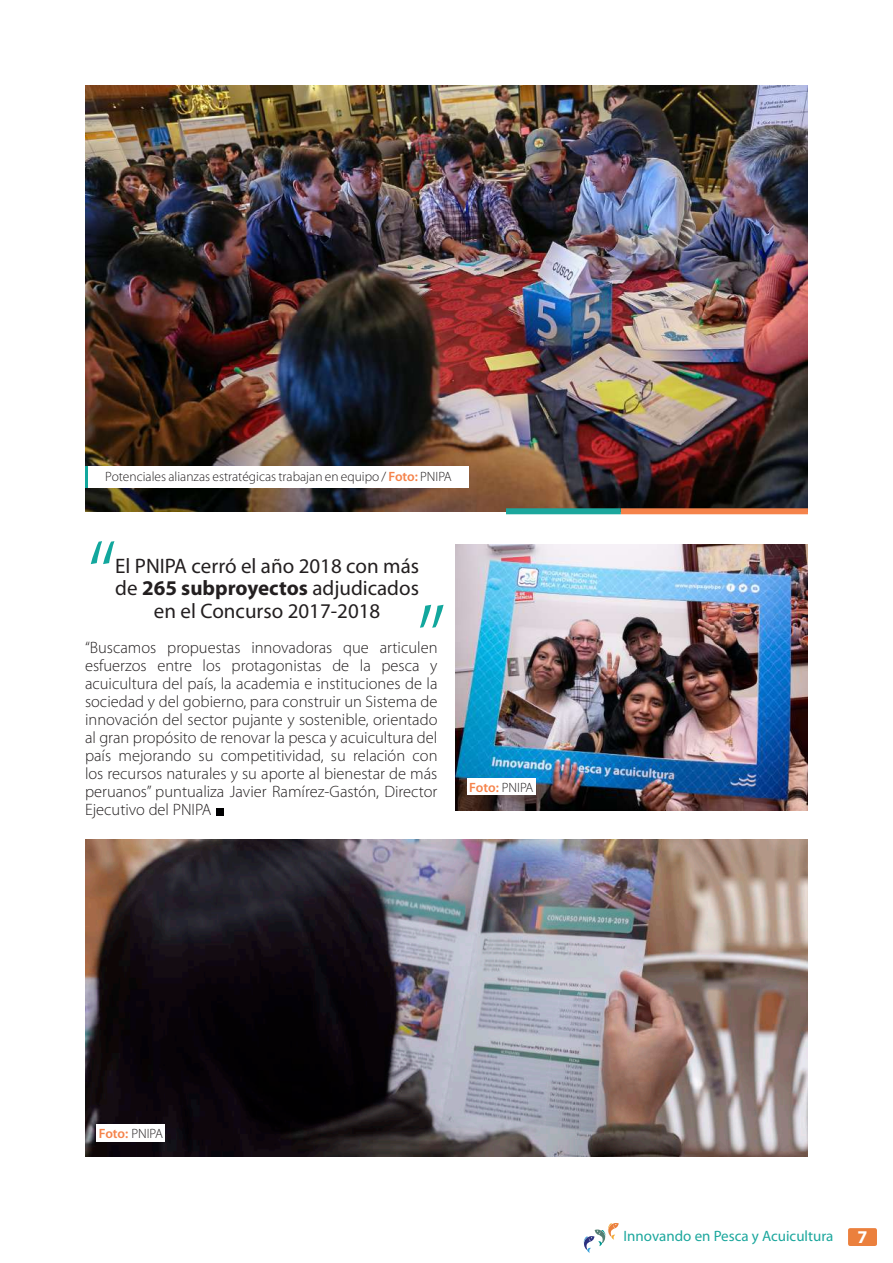
<style>
.page{position:relative;width:893px;height:1263px;background:#fff}
.page>*{position:absolute;margin:0;border:0;box-sizing:border-box;transform-origin:0 0}
.t1{font:300 103.5px "Myriad Pro";color:#12a79d}
.t2{font:21px/22.5px "Myriad Pro";color:#231f20}
.t3{font:700 18px "Myriad Pro";color:#fff}
.t4{font:300 16.5px/18px "Myriad Pro";color:#231f20;text-align:justify}
.t5{font:15px "Myriad Pro";color:#1ca79d}
.t6{font:300 13.5px "Myriad Pro";color:#231f20}
.t7{font:600 13.5px "Myriad Pro";letter-spacing:-.005em;color:#f5834b}
.s1{font-weight:600;color:#f5834b}
.s2{font-weight:700}
.s3{font-weight:300;color:#231f20}
</style>
<div class="page">
<svg style="left:583px;top:1223px;width:36px;height:30px"></svg>
<div style="left:848px;top:1228px;width:29px;height:18px;background:#eb803d;border-radius:2px"></div>
<img style="left:85px;top:85px;width:723px;height:426px">
<div style="left:621px;top:508px;width:187px;height:6px;background:#f5834b"></div>
<div style="left:506px;top:508px;width:115px;height:6px;background:#1ca79d"></div>
<div style="left:31px;top:467px;width:438px;height:21px;background:#fff"></div>
<hr style="left:85px;top:467px;width:3px;height:21px;background:#12a79d">
<img style="left:85px;top:840px;width:723px;height:317px">
<div style="left:96px;top:1124px;width:69px;height:18px;background:#fff"></div>
<img style="left:455px;top:544px;width:353px;height:267px">
<div style="left:467px;top:778px;width:69px;height:17px;background:#fff"></div>
<div style="left:217px;top:808px;width:7px;height:7px;background:#000001"></div>
<p class="t6" style="left:105px;top:469px;width:348px">Potenciales alianzas estratégicas trabajan en equipo / <span class="s1">Foto:</span> PNIPA</p>
<h1 class="t1" style="left:87px;top:516px;width:32px">“</h1>
<p class="t2" style="left:115px;top:554px;width:305px">El PNIPA cerró el año 2018 con más de <span class="s2">265 subproyectos</span> adjudicados</p>
<p class="t2" style="left:154px;top:599px;width:228px">en el Concurso 2017-2018</p>
<h1 class="t1" style="left:416px;top:580px;width:32px">”</h1>
<p class="t4" style="left:85px;top:639px;width:354px">“Buscamos propuestas innovadoras que articulen esfuerzos entre los protagonistas de la pesca y acuicultura del país, la academia e instituciones de la sociedad y del gobierno, para construir un Sistema de innovación del sector pujante y sostenible, orientado al gran propósito de renovar la pesca y acuicultura del país mejorando su competitividad, su relación con los recursos naturales y su aporte al bienestar de más peruanos” puntualiza Javier Ramírez-Gastón, Director Ejecutivo del PNIPA</p>
<p class="t7" style="left:469px;top:778px;width:66px">Foto: <span class="s3">PNIPA</span></p>
<p class="t7" style="left:99px;top:1124px;width:66px">Foto: <span class="s3">PNIPA</span></p>
<p class="t5" style="left:624px;top:1226px;width:211px">Innovando en Pesca y Acuicultura</p>
<p class="t3" style="left:857px;top:1225px;width:11px">7</p>
</div>
